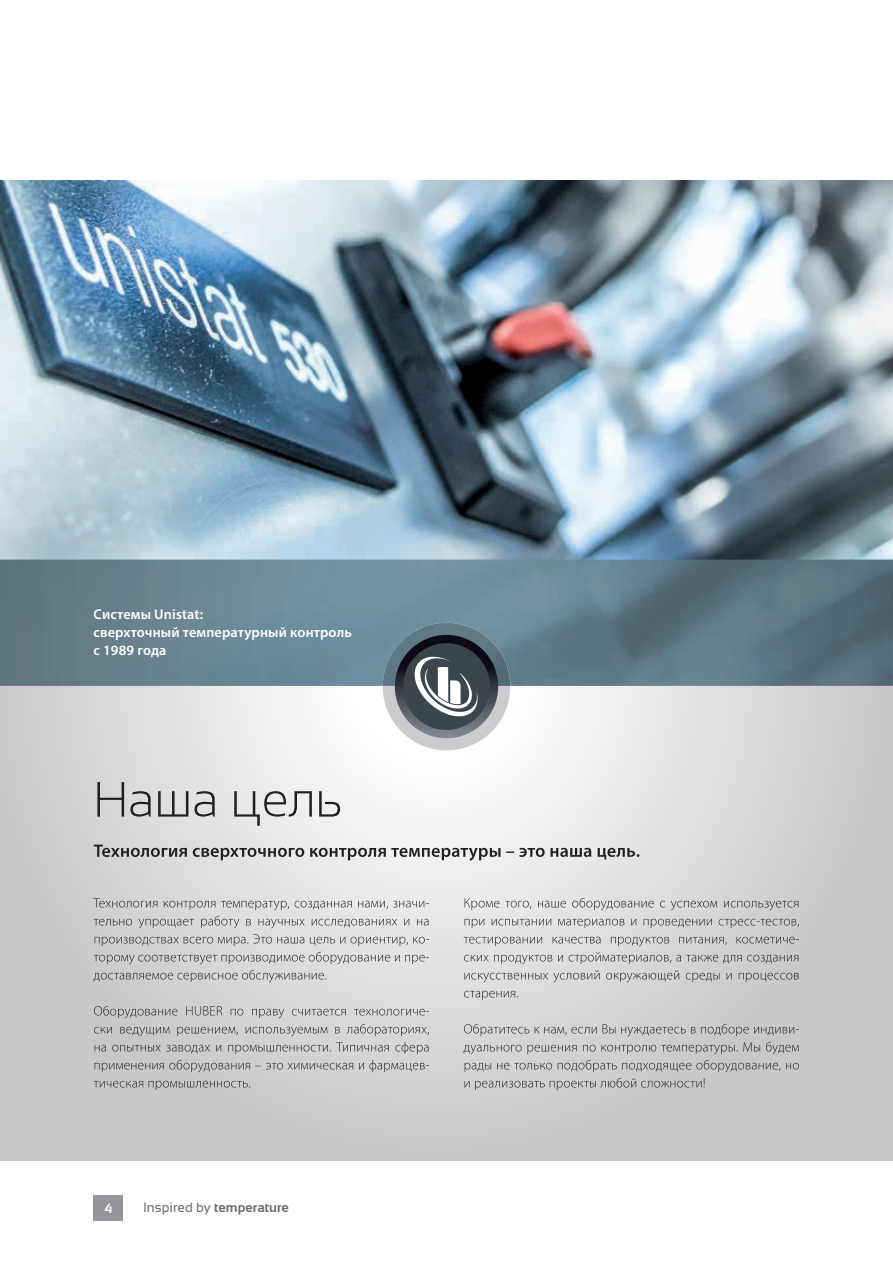
<style>
.page{position:relative;width:893px;height:1263px;background:#fff}
.page>*{position:absolute;margin:0;border:0;box-sizing:border-box;transform-origin:0 0}
.t1{font:600 14.25px/18px "Myriad Pro";letter-spacing:.01em;color:#fff}
.t2{font:700 13.5px "Sansation";color:#6c6d70}
.t3{font:700 13.5px "Sansation";color:#fff}
.s1{font-weight:400}
</style>
<div class="page">
<svg style="left:0;top:686px;width:893px;height:475px;background:#d6d7d9"></svg>
<div style="left:94px;top:1195px;width:29px;height:26px;background:#939598"></div>
<img style="left:0;top:181px;width:893px;height:379px">
<img style="left:0;top:560px;width:420px;height:126px">
<img style="left:420px;top:560px;width:473px;height:84px">
<img style="left:510px;top:644px;width:383px;height:42px">
<img style="left:383px;top:623px;width:127px;height:33px">
<div style="left:395px;top:635px;width:103px;height:103px;background:#0d0a13;border-radius:52px"></div>
<div style="left:403px;top:643px;width:87px;height:87px;background:#3a454c;border-radius:50%"></div>
<svg style="left:383px;top:656px;width:127px;height:94px"></svg>
<img style="left:97px;top:782px;width:243px;height:44px">
<img style="left:93px;top:898px;width:336px;height:12px">
<img style="left:94px;top:916px;width:335px;height:12px">
<img style="left:95px;top:934px;width:334px;height:12px">
<img style="left:94px;top:952px;width:335px;height:12px">
<img style="left:94px;top:970px;width:232px;height:12px">
<img style="left:94px;top:1006px;width:335px;height:12px">
<img style="left:94px;top:1024px;width:335px;height:12px">
<img style="left:95px;top:1042px;width:334px;height:12px">
<img style="left:95px;top:1060px;width:334px;height:12px">
<img style="left:94px;top:1081px;width:157px;height:9px">
<img style="left:465px;top:898px;width:334px;height:12px">
<img style="left:465px;top:919px;width:334px;height:9px">
<img style="left:464px;top:937px;width:335px;height:9px">
<img style="left:464px;top:952px;width:335px;height:12px">
<img style="left:465px;top:970px;width:334px;height:12px">
<img style="left:464px;top:991px;width:55px;height:9px">
<img style="left:464px;top:1024px;width:335px;height:12px">
<img style="left:464px;top:1042px;width:335px;height:12px">
<img style="left:465px;top:1060px;width:334px;height:12px">
<img style="left:465px;top:1078px;width:240px;height:12px">
<img style="left:94px;top:845px;width:545px;height:16px">
<p class="t1" style="left:94px;top:605px;width:260px">Системы Unistat:<br>сверхточный температурный контроль с 1989 года</p>
<p class="t3" style="left:104px;top:1201px;width:10px">4</p>
<p class="t2" style="left:143px;top:1200px;width:147px"><span class="s1">Inspired by</span> temperature</p>
</div>
